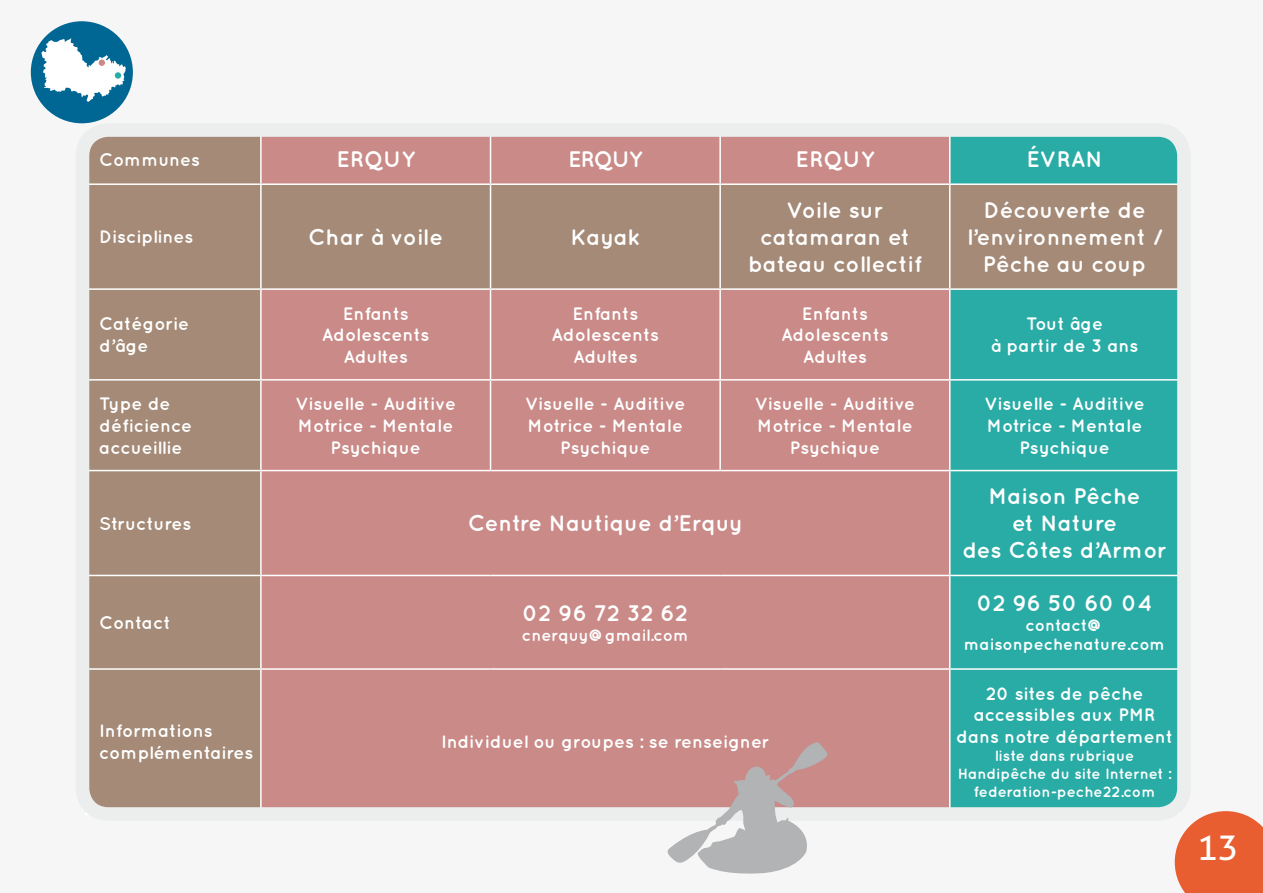
<style>
.page{position:relative;width:1263px;height:893px;background:#f6f6f6}
.page>*{position:absolute;margin:0;border:0;box-sizing:border-box;transform-origin:0 0}
.t1{font:34.5px "Aller Typo";color:#fff}
.t2{font:700 22.5px/27px "Quicksand";color:#fff;text-align:center}
.t3{font:700 18px/21.6px "Quicksand";color:#fff;text-align:center}
.t4{font:700 16.5px/19.8px "Quicksand";color:#fff;text-align:center}
.t5{font:700 15px/18px "Quicksand";color:#fff;text-align:center}
</style>
<div class="page">
<svg style="left:1175px;top:811px;width:88px;height:82px;background:#ea6e45"></svg>
<div style="left:31px;top:21px;width:102px;height:102px;background:#006694;border-radius:50%"></div>
<div style="left:91px;top:138px;width:169px;height:668px;background:#a48a77"></div>
<div style="left:262px;top:138px;width:687px;height:668px;background:#c98a88"></div>
<div style="left:950px;top:138px;width:226px;height:668px;background:#2aaca6"></div>
<div style="left:262px;top:185px;width:914px;height:103px;background:#a48a77"></div>
<hr style="left:88px;top:183px;width:172px;height:2px;background:#fff">
<hr style="left:88px;top:288px;width:172px;height:2px;background:#fff">
<hr style="left:88px;top:379px;width:172px;height:2px;background:#fff">
<hr style="left:88px;top:470px;width:172px;height:1px;background:#fff">
<hr style="left:88px;top:575px;width:172px;height:1px;background:#fff">
<hr style="left:88px;top:668px;width:172px;height:2px;background:#fff">
<hr style="left:490px;top:183px;width:230px;height:2px;background:#fff">
<hr style="left:490px;top:288px;width:230px;height:2px;background:#fff">
<hr style="left:490px;top:379px;width:230px;height:2px;background:#fff">
<hr style="left:490px;top:470px;width:230px;height:1px;background:#fff">
<hr style="left:719px;top:134px;width:2px;height:49px;background:#fff">
<hr style="left:720px;top:183px;width:230px;height:2px;background:#fff">
<hr style="left:719px;top:185px;width:2px;height:103px;background:#fff">
<hr style="left:720px;top:288px;width:230px;height:2px;background:#fff">
<hr style="left:719px;top:290px;width:2px;height:89px;background:#fff">
<hr style="left:720px;top:379px;width:230px;height:2px;background:#fff">
<hr style="left:719px;top:381px;width:2px;height:89px;background:#fff">
<hr style="left:720px;top:470px;width:230px;height:1px;background:#fff">
<hr style="left:949px;top:134px;width:1px;height:49px;background:#fff">
<hr style="left:950px;top:183px;width:230px;height:2px;background:#fff">
<hr style="left:949px;top:185px;width:1px;height:103px;background:#fff">
<hr style="left:950px;top:288px;width:230px;height:2px;background:#fff">
<hr style="left:949px;top:290px;width:1px;height:89px;background:#fff">
<hr style="left:950px;top:379px;width:230px;height:2px;background:#fff">
<hr style="left:949px;top:381px;width:1px;height:89px;background:#fff">
<hr style="left:950px;top:470px;width:230px;height:1px;background:#fff">
<hr style="left:949px;top:471px;width:1px;height:104px;background:#fff">
<hr style="left:950px;top:575px;width:230px;height:1px;background:#fff">
<hr style="left:949px;top:576px;width:1px;height:92px;background:#fff">
<hr style="left:950px;top:668px;width:230px;height:2px;background:#fff">
<hr style="left:949px;top:670px;width:1px;height:143px;background:#fff">
<hr style="left:260px;top:134px;width:2px;height:49px;background:#fff">
<hr style="left:490px;top:134px;width:1px;height:49px;background:#fff">
<hr style="left:260px;top:183px;width:230px;height:2px;background:#fff">
<hr style="left:260px;top:185px;width:2px;height:103px;background:#fff">
<hr style="left:490px;top:185px;width:1px;height:103px;background:#fff">
<hr style="left:260px;top:288px;width:230px;height:2px;background:#fff">
<hr style="left:260px;top:290px;width:2px;height:89px;background:#fff">
<hr style="left:490px;top:290px;width:1px;height:89px;background:#fff">
<hr style="left:260px;top:379px;width:230px;height:2px;background:#fff">
<hr style="left:260px;top:381px;width:2px;height:89px;background:#fff">
<hr style="left:490px;top:381px;width:1px;height:89px;background:#fff">
<hr style="left:260px;top:470px;width:230px;height:1px;background:#fff">
<hr style="left:260px;top:471px;width:2px;height:104px;background:#fff">
<hr style="left:260px;top:575px;width:230px;height:1px;background:#fff">
<hr style="left:260px;top:576px;width:2px;height:92px;background:#fff">
<hr style="left:490px;top:575px;width:230px;height:1px;background:#fff">
<hr style="left:720px;top:575px;width:230px;height:1px;background:#fff">
<hr style="left:260px;top:668px;width:230px;height:2px;background:#fff">
<hr style="left:260px;top:670px;width:2px;height:143px;background:#fff">
<hr style="left:490px;top:668px;width:230px;height:2px;background:#fff">
<hr style="left:720px;top:668px;width:230px;height:2px;background:#fff">
<svg style="left:41px;top:38px;width:85px;height:64px"></svg>
<div style="left:115px;top:72px;width:6px;height:7px;background:#2aaca6;border-radius:50%"></div>
<div style="left:76px;top:123px;width:1115px;height:698px;border:14px solid #eceded;border-radius:26px"></div>
<svg style="left:664px;top:741px;width:164px;height:133px"></svg>
<p class="t3" style="left:99px;top:148px;width:102px">Communes</p>
<p class="t2" style="left:336px;top:145px;width:80px">ERQUY</p>
<p class="t2" style="left:568px;top:145px;width:76px">ERQUY</p>
<p class="t2" style="left:796px;top:145px;width:80px">ERQUY</p>
<p class="t2" style="left:1026px;top:145px;width:78px">ÉVRAN</p>
<p class="t3" style="left:99px;top:226px;width:96px">Disciplines</p>
<p class="t2" style="left:308px;top:223px;width:136px">Char à voile</p>
<p class="t2" style="left:570px;top:223px;width:71px">Kayak</p>
<p class="t2" style="left:748px;top:196px;width:175px">Voile sur catamaran et bateau collectif</p>
<p class="t2" style="left:967px;top:196px;width:197px">Découverte de l’environnement /<br>Pêche au coup</p>
<p class="t3" style="left:99px;top:313px;width:91px;text-align:left">Catégorie d’âge</p>
<p class="t3" style="left:322px;top:302px;width:109px">Enfants<br>Adolescents<br>Adultes</p>
<p class="t3" style="left:552px;top:302px;width:109px">Enfants<br>Adolescents<br>Adultes</p>
<p class="t3" style="left:781px;top:302px;width:109px">Enfants<br>Adolescents<br>Adultes</p>
<p class="t3" style="left:991px;top:313px;width:149px">Tout âge<br>à partir de 3 ans</p>
<p class="t3" style="left:99px;top:393px;width:94px;text-align:left">Type de déficience accueillie</p>
<p class="t3" style="left:295px;top:393px;width:162px">Visuelle - Auditive<br>Motrice - Mentale<br>Psychique</p>
<p class="t3" style="left:525px;top:393px;width:162px">Visuelle - Auditive<br>Motrice - Mentale<br>Psychique</p>
<p class="t3" style="left:755px;top:393px;width:162px">Visuelle - Auditive<br>Motrice - Mentale<br>Psychique</p>
<p class="t3" style="left:984px;top:393px;width:162px">Visuelle - Auditive<br>Motrice - Mentale<br>Psychique</p>
<p class="t3" style="left:99px;top:512px;width:94px">Structures</p>
<p class="t2" style="left:468px;top:509px;width:277px">Centre Nautique d’Erquy</p>
<p class="t3" style="left:99px;top:611px;width:73px">Contact</p>
<p class="t2" style="left:522px;top:599px;width:167px">02 96 72 32 62</p>
<p class="t4" style="left:522px;top:624px;width:168px">cnerquy@gmail.com</p>
<p class="t3" style="left:99px;top:720px;width:156px;text-align:left">Informations complémentaires</p>
<p class="t3" style="left:441px;top:730px;width:330px">Individuel ou groupes : se renseigner</p>
<p class="t2" style="left:962px;top:482px;width:206px">Maison Pêche<br>et Nature<br>des Côtes d’Armor</p>
<p class="t2" style="left:977px;top:589px;width:177px">02 96 50 60 04</p>
<p class="t4" style="left:964px;top:614px;width:203px">contact@ maisonpechenature.com</p>
<p class="t3" style="left:956px;top:682px;width:218px">20 sites de pêche accessibles aux PMR dans notre département</p>
<p class="t5" style="left:958px;top:746px;width:215px">liste dans rubrique<br>Handipêche du site Internet : federation-peche22.com</p>
<h1 class="t1" style="left:1197px;top:827px;width:43px">13</h1>
</div>
